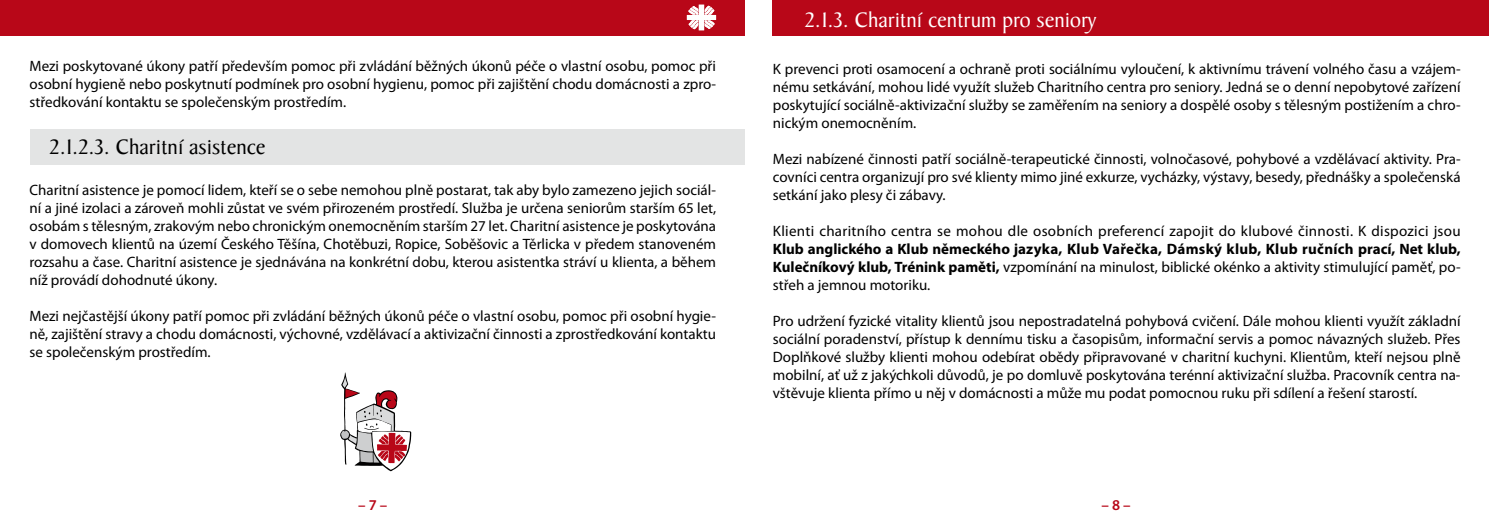
<style>
.page{position:relative;width:1489px;height:525px;background:#fff}
.page>*{position:absolute;margin:0;border:0;box-sizing:border-box;transform-origin:0 0}
.t1{font:22.5px "Baker Signet CE";color:#fff}
.t2{font:22.5px "Baker Signet CE";color:#000}
.t3{font:15px/18px "Myriad Pro";color:#000;text-align:justify}
.t4{font:700 15px/18px "Myriad Pro";letter-spacing:.02em;color:#000;text-align:justify}
.t5{font:15px "Myriad Pro";letter-spacing:.02em;color:#000}
.t6{font:600 15px "Myriad Pro";color:#b80718}
.s1{font-weight:400}
</style>
<div class="page">
<div style="left:30px;top:129px;width:714px;height:35px;background:#e3e4e4"></div>
<div style="left:0;top:0;width:744px;height:35px;background:#b80718"></div>
<svg style="left:686px;top:5px;width:31px;height:25px"></svg>
<svg style="left:340px;top:372px;width:71px;height:99px"></svg>
<div style="left:772px;top:0;width:716px;height:35px;background:#b80718"></div>
<p class="t3" style="left:30px;top:57px;width:688px">Mezi poskytované úkony patří především pomoc při zvládání běžných úkonů péče o vlastní osobu, pomoc při osobní hygieně nebo poskytnutí podmínek pro osobní hygienu, pomoc při zajištění chodu domácnosti a zpro&shy;středkování kontaktu se společenským prostředím.</p>
<h1 class="t2" style="left:50px;top:134px;width:217px">2.1.2.3. Charitní asistence</h1>
<p class="t3" style="left:30px;top:180px;width:688px">Charitní asistence je pomocí lidem, kteří se o sebe nemohou plně postarat, tak aby bylo zamezeno jejich sociál&shy;ní a jiné izolaci a zároveň mohli zůstat ve svém přirozeném prostředí. Služba je určena seniorům starším 65 let, osobám s tělesným, zrakovým nebo chronickým onemocněním starším 27 let. Charitní asistence je poskytována v domovech klientů na území Českého Těšína, Chotěbuzi, Ropice, Soběšovic a Těrlicka v předem stanoveném rozsahu a čase. Charitní asistence je sjednávána na konkrétní dobu, kterou asistentka stráví u klienta, a během níž provádí dohodnuté úkony.</p>
<p class="t3" style="left:30px;top:306px;width:688px">Mezi nejčastější úkony patří pomoc při zvládání běžných úkonů péče o vlastní osobu, pomoc při osobní hygie&shy;ně, zajištění stravy a chodu domácnosti, výchovné, vzdělávací a aktivizační činnosti a zprostředkování kontaktu se společenským prostředím.</p>
<p class="t6" style="left:358px;top:495px;width:31px">– 7 –</p>
<h1 class="t1" style="left:804px;top:7px;width:293px">2.1.3. Charitní centrum pro seniory</h1>
<p class="t3" style="left:772px;top:59px;width:689px">K prevenci proti osamocení a ochraně proti sociálnímu vyloučení, k aktivnímu trávení volného času a vzájem&shy;nému setkávání, mohou lidé využít služeb Charitního centra pro seniory. Jedná se o denní nepobytové zařízení poskytující sociálně-aktivizační služby se zaměřením na seniory a dospělé osoby s tělesným postižením a chro&shy;nickým onemocněním.</p>
<p class="t3" style="left:772px;top:149px;width:689px">Mezi nabízené činnosti patří sociálně-terapeutické činnosti, volnočasové, pohybové a vzdělávací aktivity. Pra&shy;covníci centra organizují pro své klienty mimo jiné exkurze, vycházky, výstavy, besedy, přednášky a společenská setkání jako plesy či zábavy.</p>
<p class="t5" style="left:772px;top:221px;width:689px">Klienti charitního centra se mohou dle osobních preferencí zapojit do klubové činnosti. K dispozici jsou</p>
<p class="t4" style="left:772px;top:239px;width:689px">Klub anglického a Klub německého jazyka, Klub Vařečka, Dámský klub, Klub ručních prací, Net klub, Kulečníkový klub, Trénink paměti, <span class="s1">vzpomínání na minulost, biblické okénko a aktivity stimulující paměť, po&shy;střeh a jemnou motoriku.</span></p>
<p class="t3" style="left:772px;top:311px;width:689px">Pro udržení fyzické vitality klientů jsou nepostradatelná pohybová cvičení. Dále mohou klienti využít základní sociální poradenství, přístup k dennímu tisku a časopisům, informační servis a pomoc návazných služeb. Přes Doplňkové služby klienti mohou odebírat obědy připravované v charitní kuchyni. Klientům, kteří nejsou plně mobilní, ať už z jakýchkoli důvodů, je po domluvě poskytována terénní aktivizační služba. Pracovník centra na&shy;vštěvuje klienta přímo u něj v domácnosti a může mu podat pomocnou ruku při sdílení a řešení starostí.</p>
<p class="t6" style="left:1101px;top:495px;width:31px">– 8 –</p>
</div>
